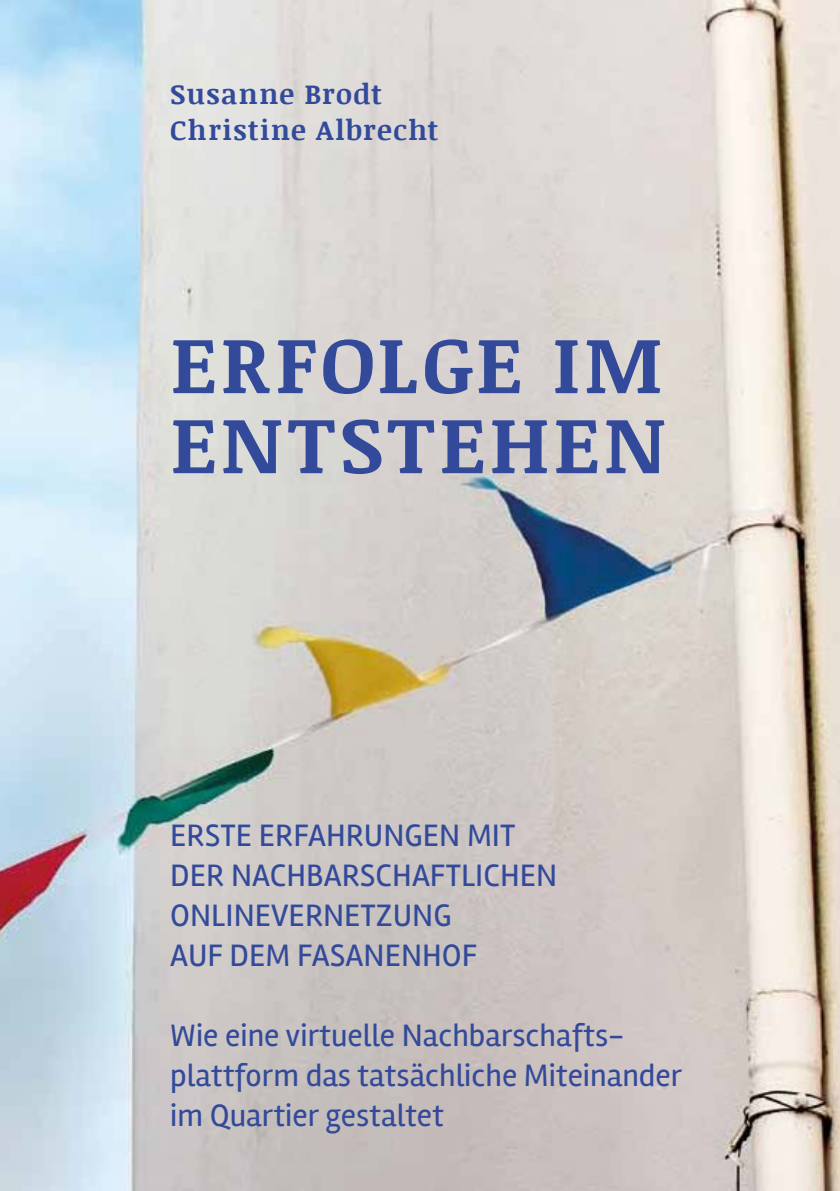
<style>
.page{position:relative;width:840px;height:1191px;background:#fff}
.page>*{position:absolute;margin:0;border:0;box-sizing:border-box;transform-origin:0 0}
.t1{font:700 80px/80px "Noticia Text";letter-spacing:.04em;color:#334a9a}
.t2{font:32px/40px "Rambla";color:#334a9a}
.t3{font:700 28px/36px "Noticia Text";letter-spacing:.05em;color:#334a9a}
</style>
<div class="page">
<img style="left:0;top:0;width:839px;height:1191px">
<p class="t3" style="left:170px;top:75px;width:269px">Susanne Brodt<br>Christine Albrecht</p>
<h1 class="t1" style="left:170px;top:322px;width:496px">ERFOLGE IM<br>ENTSTEHEN</h1>
<p class="t2" style="left:170px;top:815px;width:388px">ERSTE ERFAHRUNGEN MIT<br>DER NACHBARSCHAFTLICHEN<br>ONLINEVERNETZUNG<br>AUF DEM FASANENHOF</p>
<p class="t2" style="left:170px;top:1015px;width:513px">Wie eine virtuelle Nachbarschafts&shy;plattform das tatsächliche Miteinander im Quartier gestaltet</p>
</div>
